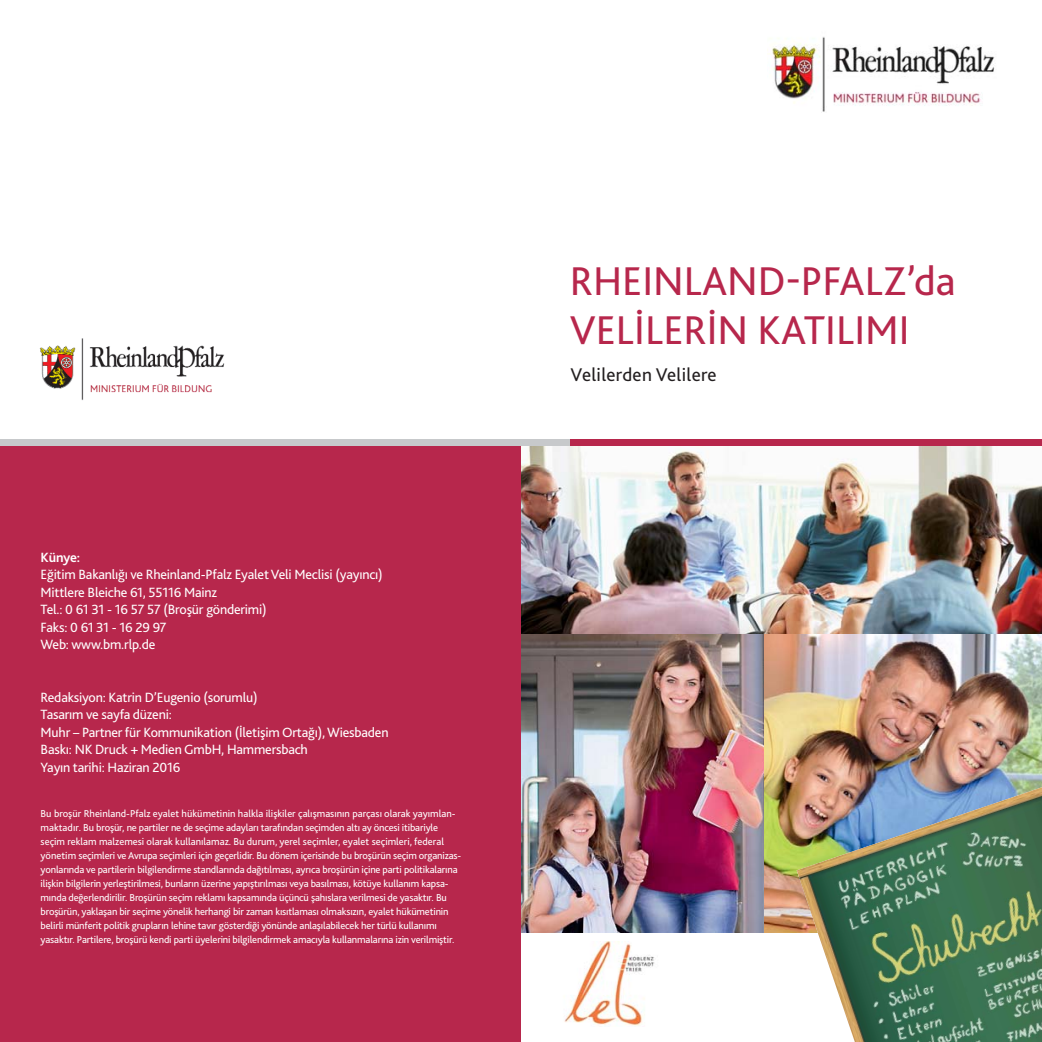
<style>
.page{position:relative;width:1042px;height:1042px;background:#fff}
.page>*{position:absolute;margin:0;border:0;box-sizing:border-box;transform-origin:0 0}
.t1{font:42px/49px "Bliss 2";color:#b7274c}
.t2{font:19.25px "Bliss 2";letter-spacing:.015em;color:#231f20}
.t3{font:14px/17.5px "Bliss 2";letter-spacing:-.015em;color:#fff}
.t4{font:700 14px "Bliss 2";letter-spacing:-.02em;color:#fff}
.t5{font:10.5px/14px "Bliss 2";letter-spacing:-.015em;color:#fff}
</style>
<div class="page">
<div style="left:0;top:441px;width:521px;height:601px;background:#b7274c"></div>
<div style="left:0;top:439px;width:570px;height:7px;background:#c7c9cb"></div>
<div style="left:570px;top:439px;width:472px;height:7px;background:#b7274c"></div>
<img style="left:769px;top:37px;width:226px;height:75px">
<img style="left:521px;top:446px;width:521px;height:189px">
<img style="left:521px;top:635px;width:243px;height:297px">
<img style="left:564px;top:942px;width:91px;height:84px">
<img style="left:764px;top:635px;width:278px;height:297px">
<img style="left:796px;top:786px;width:246px;height:256px">
<img style="left:39px;top:338px;width:186px;height:62px">
<h3 class="t4" style="left:41px;top:552px;width:41px">Künye:</h3>
<h3 class="t3" style="left:41px;top:567px;width:344px">Eğitim Bakanlığı ve Rheinland-Pfalz Eyalet Veli Meclisi (yayıncı)<br>Mittlere Bleiche 61, 55116 Mainz<br>Tel.: 0 61 31 - 16 57 57 (Broşür gönderimi)<br>Faks: 0 61 31 - 16 29 97<br>Web: www.bm.rlp.de</h3>
<h3 class="t3" style="left:41px;top:689px;width:349px">Redaksiyon: Katrin D’Eugenio (sorumlu)<br>Tasarım ve sayfa düzeni:<br>Muhr – Partner für Kommunikation (İletişim Ortağı), Wiesbaden Baskı: NK Druck + Medien GmbH, Hammersbach<br>Yayın tarihi: Haziran 2016</h3>
<p class="t5" style="left:41px;top:807px;width:422px">Bu broşür Rheinland-Pfalz eyalet hükümetinin halkla ilişkiler çalışmasının parçası olarak yayımlan&shy;maktadır. Bu broşür, ne partiler ne de seçime adayları tarafından seçimden altı ay öncesi itibariyle seçim reklam malzemesi olarak kullanılamaz. Bu durum, yerel seçimler, eyalet seçimleri, federal yönetim seçimleri ve Avrupa seçimleri için geçerlidir. Bu dönem içerisinde bu broşürün seçim organizas&shy;yonlarında ve partilerin bilgilendirme standlarında dağıtılması, ayrıca broşürün içine parti politikalarına ilişkin bilgilerin yerleştirilmesi, bunların üzerine yapıştırılması veya basılması, kötüye kullanım kapsa&shy;mında değerlendirilir. Broşürün seçim reklamı kapsamında üçüncü şahıslara verilmesi de yasaktır. Bu broşürün, yaklaşan bir seçime yönelik herhangi bir zaman kısıtlaması olmaksızın, eyalet hükümetinin belirli münferit politik grupların lehine tavır gösterdiği yönünde anlaşılabilecek her türlü kullanımı yasaktır. Partilere, broşürü kendi parti üyelerini bilgilendirmek amacıyla kullanmalarına izin verilmiştir.</p>
<h1 class="t1" style="left:570px;top:260px;width:387px">RHEINLAND-PFALZ’da<br>VELİLERİN KATILIMI</h1>
<h2 class="t2" style="left:570px;top:367px;width:147px">Velilerden Velilere</h2>
</div>
